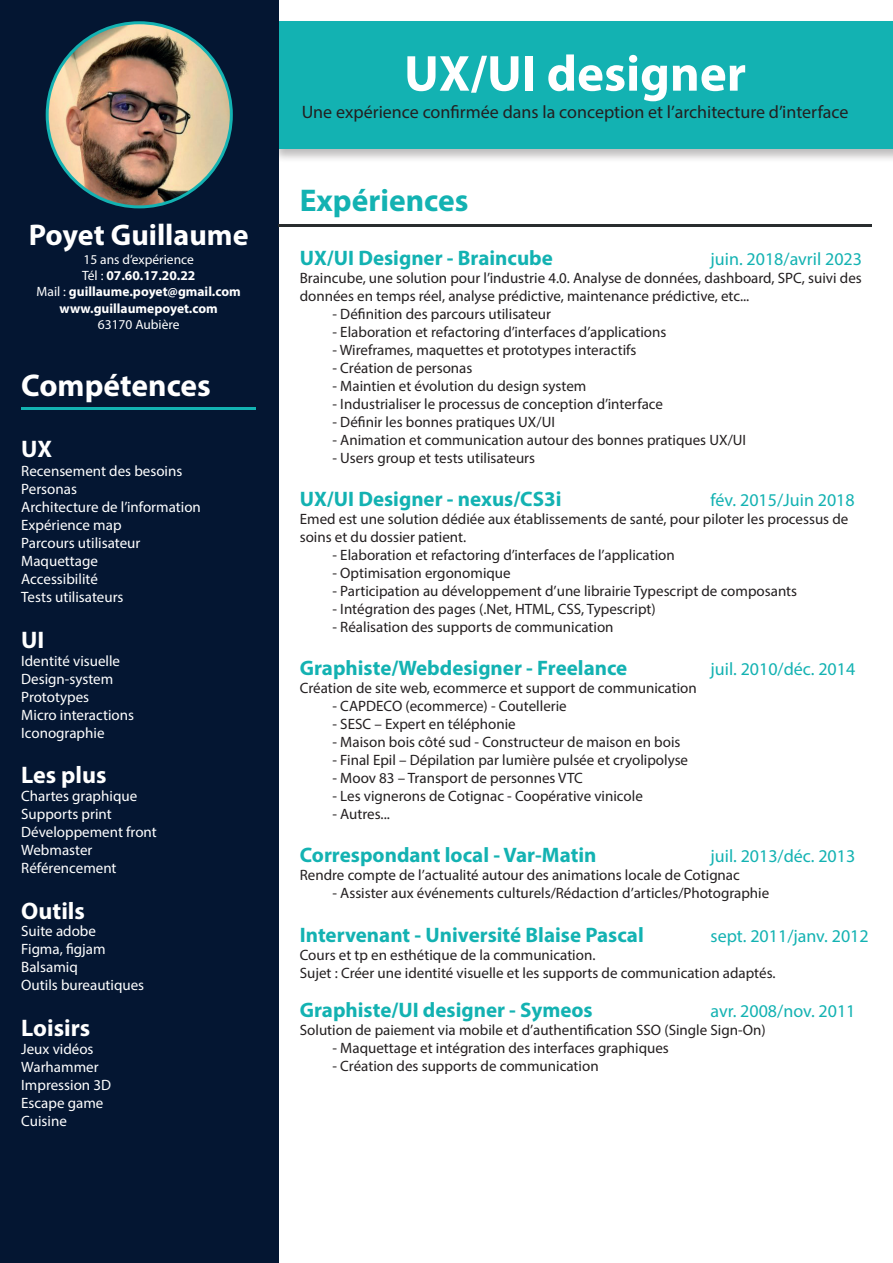
<style>
.page{position:relative;width:893px;height:1263px;background:#fff}
.page>*{position:absolute;margin:0;border:0;box-sizing:border-box;transform-origin:0 0}
.t1{font:700 51px "Myriad Pro";color:#fff}
.t2{font:700 31.5px "Myriad Pro";color:#13b2b2}
.t3{font:700 31.5px "Myriad Pro";color:#fff}
.t4{font:700 30px "Myriad Pro";color:#fff}
.t5{font:700 24px "Myriad Pro";color:#fff}
.t6{font:700 21px "Myriad Pro";color:#13b2b2}
.t7{font:18px "Myriad Pro";color:#13b2b2}
.t8{font:18px "Myriad Pro";color:#231f20}
.t9{font:15px/18px "Myriad Pro";color:#231f20}
.t10{font:15px/18px "Myriad Pro";color:#fff}
.t11{font:700 13.5px/16.2px "Myriad Pro";color:#fff;text-align:center}
.t12{font:13.5px "Myriad Pro";color:#fff}
.s1{font-weight:400}
</style>
<div class="page">
<div style="left:270px;top:20px;width:623px;height:143px;background:#231f20;opacity:.3"></div>
<div style="left:279px;top:21px;width:614px;height:128px;background:#13b2b2"></div>
<div style="left:0;top:0;width:279px;height:1263px;background:#041632"></div>
<img style="left:47px;top:23px;width:184px;height:184px;border-radius:92px">
<hr style="left:279px;top:224px;width:593px;height:2px;background:#292d2f">
<hr style="left:21px;top:408px;width:235px;height:2px;background:#13b2b2">
<h3 class="t4" style="left:29px;top:215px;width:221px">Poyet Guillaume</h3>
<p class="t11" style="left:37px;top:251px;width:206px"><span class="s1">15 ans d’expérience<br>Tél :</span> 07.60.17.20.22<br><span class="s1">Mail :</span> guillaume.poyet@gmail.com www.guillaumepoyet.com</p>
<p class="t12" style="left:98px;top:316px;width:83px">63170 Aubière</p>
<h2 class="t3" style="left:21px;top:365px;width:191px">Compétences</h2>
<h3 class="t5" style="left:21px;top:433px;width:33px">UX</h3>
<p class="t10" style="left:21px;top:462px;width:181px">Recensement des besoins<br>Personas<br>Architecture de l’information<br>Expérience map<br>Parcours utilisateur<br>Maquettage<br>Accessibilité<br>Tests utilisateurs</p>
<h3 class="t5" style="left:21px;top:624px;width:25px">UI</h3>
<p class="t10" style="left:21px;top:651px;width:114px">Identité visuelle<br>Design-system<br>Prototypes<br>Micro interactions<br>Iconographie</p>
<h3 class="t5" style="left:21px;top:759px;width:87px">Les plus</h3>
<p class="t10" style="left:21px;top:787px;width:137px">Chartes graphique<br>Supports print<br>Développement front<br>Webmaster<br>Référencement</p>
<h3 class="t5" style="left:21px;top:895px;width:65px">Outils</h3>
<p class="t10" style="left:21px;top:922px;width:124px">Suite adobe<br>Figma, figjam<br>Balsamiq<br>Outils bureautiques</p>
<h3 class="t5" style="left:21px;top:1012px;width:71px">Loisirs</h3>
<p class="t10" style="left:21px;top:1039px;width:91px">Jeux vidéos<br>Warhammer<br>Impression 3D<br>Escape game<br>Cuisine</p>
<h1 class="t1" style="left:404px;top:40px;width:344px">UX/UI designer</h1>
<p class="t8" style="left:302px;top:101px;width:548px">Une expérience confirmée dans la conception et l’architecture d’interface</p>
<h2 class="t2" style="left:300px;top:179px;width:170px">Expériences</h2>
<h3 class="t6" style="left:300px;top:244px;width:255px">UX/UI Designer - Braincube</h3>
<p class="t7" style="left:711px;top:247px;width:153px">juin. 2018/avril 2023</p>
<p class="t9" style="left:300px;top:268px;width:563px">Braincube, une solution pour l’industrie 4.0. Analyse de données, dashboard, SPC, suivi des données en temps réel, analyse prédictive, maintenance prédictive, etc...</p>
<p class="t9" style="left:333px;top:304px;width:220px">- Définition des parcours utilisateur</p>
<p class="t9" style="left:333px;top:322px;width:335px">- Elaboration et refactoring d’interfaces d’applications</p>
<p class="t9" style="left:333px;top:340px;width:305px">- Wireframes, maquettes et prototypes interactifs</p>
<p class="t9" style="left:333px;top:358px;width:141px">- Création de personas</p>
<p class="t9" style="left:333px;top:376px;width:255px">- Maintien et évolution du design system</p>
<p class="t9" style="left:333px;top:394px;width:332px">- Industrialiser le processus de conception d’interface</p>
<p class="t9" style="left:333px;top:412px;width:224px">- Définir les bonnes pratiques UX/UI</p>
<p class="t9" style="left:333px;top:430px;width:415px">- Animation et communication autour des bonnes pratiques UX/UI</p>
<p class="t9" style="left:333px;top:448px;width:204px">- Users group et tests utilisateurs</p>
<h3 class="t6" style="left:300px;top:485px;width:263px">UX/UI Designer - nexus/CS3i</h3>
<p class="t7" style="left:711px;top:489px;width:146px">fév. 2015/Juin 2018</p>
<p class="t9" style="left:300px;top:510px;width:550px">Emed est une solution dédiée aux établissements de santé, pour piloter les processus de soins et du dossier patient.</p>
<p class="t9" style="left:333px;top:546px;width:344px">- Elaboration et refactoring d’interfaces de l’application</p>
<p class="t9" style="left:333px;top:564px;width:180px">- Optimisation ergonomique</p>
<p class="t9" style="left:333px;top:582px;width:466px">- Participation au développement d’une librairie Typescript de composants</p>
<p class="t9" style="left:333px;top:600px;width:325px">- Intégration des pages (.Net, HTML, CSS, Typescript)</p>
<p class="t9" style="left:333px;top:618px;width:283px">- Réalisation des supports de communication</p>
<h3 class="t6" style="left:300px;top:654px;width:329px">Graphiste/Webdesigner - Freelance</h3>
<p class="t7" style="left:711px;top:658px;width:146px">juil. 2010/déc. 2014</p>
<p class="t9" style="left:300px;top:679px;width:398px">Création de site web, ecommerce et support de communication</p>
<p class="t9" style="left:333px;top:697px;width:236px">- CAPDECO (ecommerce) - Coutellerie</p>
<p class="t9" style="left:333px;top:715px;width:185px">- SESC – Expert en téléphonie</p>
<p class="t9" style="left:333px;top:733px;width:349px">- Maison bois côté sud - Constructeur de maison en bois</p>
<p class="t9" style="left:333px;top:751px;width:357px">- Final Epil – Dépilation par lumière pulsée et cryolipolyse</p>
<p class="t9" style="left:333px;top:769px;width:252px">- Moov 83 – Transport de personnes VTC</p>
<p class="t9" style="left:333px;top:787px;width:312px">- Les vignerons de Cotignac - Coopérative vinicole</p>
<p class="t9" style="left:333px;top:805px;width:59px">- Autres...</p>
<h3 class="t6" style="left:300px;top:841px;width:298px">Correspondant local - Var-Matin</h3>
<p class="t7" style="left:711px;top:845px;width:146px">juil. 2013/déc. 2013</p>
<p class="t9" style="left:300px;top:866px;width:442px">Rendre compte de l’actualité autour des animations locale de Cotignac</p>
<p class="t9" style="left:333px;top:884px;width:438px">- Assister aux événements culturels/Rédaction d’articles/Photographie</p>
<h3 class="t6" style="left:300px;top:921px;width:345px">Intervenant - Université Blaise Pascal</h3>
<p class="t7" style="left:711px;top:924px;width:160px">sept. 2011/janv. 2012</p>
<p class="t9" style="left:300px;top:945px;width:477px">Cours et tp en esthétique de la communication.<br>Sujet : Créer une identité visuelle et les supports de communication adaptés.</p>
<h3 class="t6" style="left:300px;top:996px;width:294px">Graphiste/UI designer - Symeos</h3>
<p class="t7" style="left:711px;top:1000px;width:146px">avr. 2008/nov. 2011</p>
<p class="t9" style="left:300px;top:1021px;width:467px">Solution de paiement via mobile et d’authentification SSO (Single Sign-On)</p>
<p class="t9" style="left:333px;top:1039px;width:338px">- Maquettage et intégration des interfaces graphiques</p>
<p class="t9" style="left:333px;top:1057px;width:268px">- Création des supports de communication</p>
</div>
